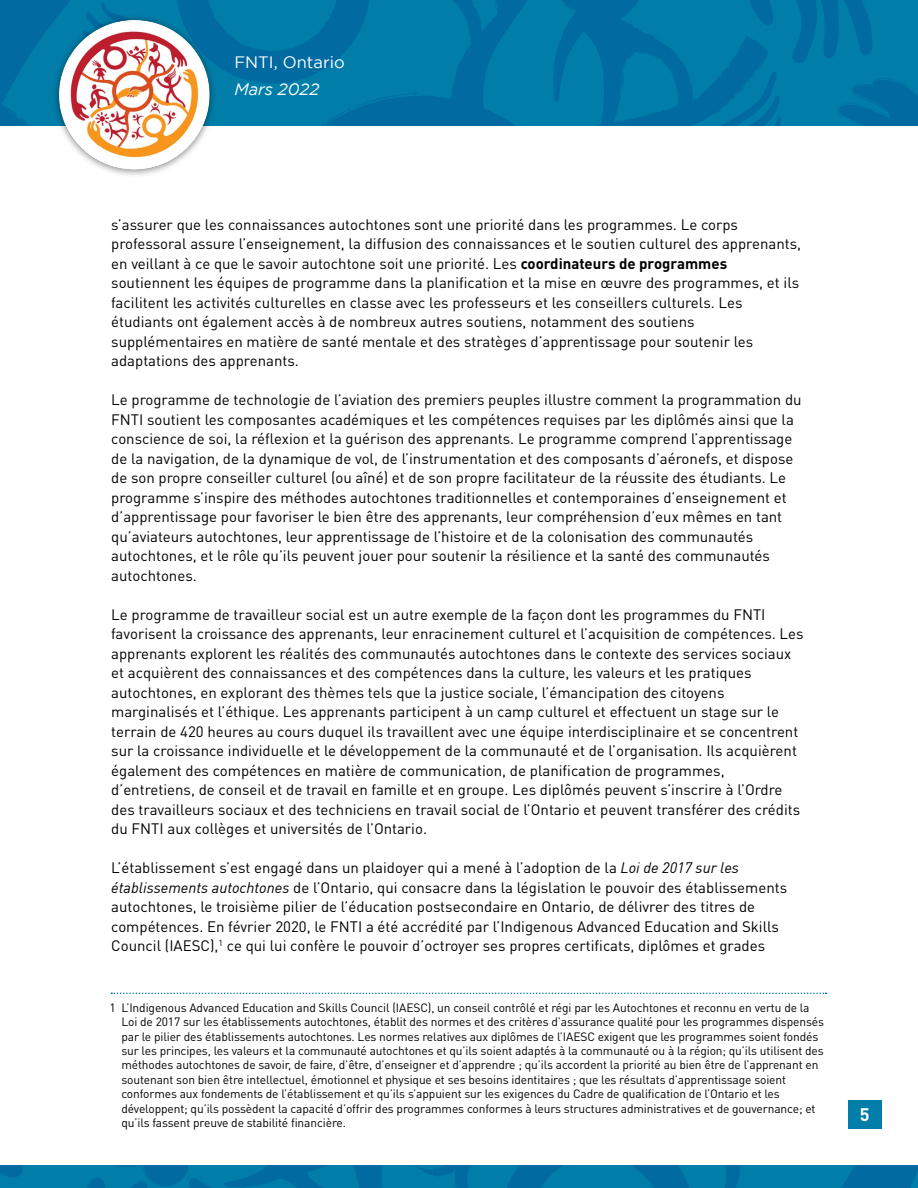
<style>
.page{position:relative;width:918px;height:1188px;background:#fff}
.page>*{position:absolute;margin:0;border:0;box-sizing:border-box;transform-origin:0 0}
.t1{font:700 18px "DIN Pro";color:#fff}
.t2{font:16.5px "Gotham";color:#fff}
.t3{font:italic 16.5px "Gotham";color:#fff}
.Body_Text{font:15px/19.5px "DIN Pro";color:#000}
.Bullets{font:12px/14.4px "DIN Pro";letter-spacing:-.01em;color:#000}
.s1{font-weight:700}
.s2{font-family:"DIN";font-style:italic}
</style>
<div class="page">
<img style="left:0;top:0;width:918px;height:126px">
<img style="left:0;top:1165px;width:918px;height:23px">
<div style="left:848px;top:1100px;width:33px;height:29px;background:#007ea9"></div>
<img style="left:53px;top:0;width:175px;height:176px">
<svg style="left:111px;top:993px;width:715px;height:1px"></svg>
<p class="t2" style="left:234px;top:53px;width:112px">FNTI, Ontario</p>
<p class="t3" style="left:234px;top:80px;width:86px">Mars 2022</p>
<p class="Body_Text" style="left:111px;top:214px;width:691px">s’assurer que les connaissances autochtones sont une priorité dans les programmes. Le corps professoral assure l’enseignement, la diffusion des connaissances et le soutien culturel des apprenants, en veillant à ce que le savoir autochtone soit une priorité. Les <span class="s1">coordinateurs de programmes </span>soutiennent les équipes de programme dans la planification et la mise en œuvre des programmes, et ils facilitent les activités culturelles en classe avec les professeurs et les conseillers culturels. Les étudiants ont également accès à de nombreux autres soutiens, notamment des soutiens supplémentaires en matière de santé mentale et des stratèges d’apprentissage pour soutenir les adaptations des apprenants.</p>
<p class="Body_Text" style="left:111px;top:389px;width:692px">Le programme de technologie de l’aviation des premiers peuples illustre comment la programmation du FNTI soutient les composantes académiques et les compétences requises par les diplômés ainsi que la conscience de soi, la réflexion et la guérison des apprenants. Le programme comprend l’apprentissage de la navigation, de la dynamique de vol, de l’instrumentation et des composants d’aéronefs, et dispose de son propre conseiller culturel (ou aîné) et de son propre facilitateur de la réussite des étudiants. Le programme s’inspire des méthodes autochtones traditionnelles et contemporaines d’enseignement et d’apprentissage pour favoriser le bien être des apprenants, leur compréhension d’eux mêmes en tant qu’aviateurs autochtones, leur apprentissage de l’histoire et de la colonisation des communautés autochtones, et le rôle qu’ils peuvent jouer pour soutenir la résilience et la santé des communautés autochtones.</p>
<p class="Body_Text" style="left:111px;top:604px;width:694px">Le programme de travailleur social est un autre exemple de la façon dont les programmes du FNTI favorisent la croissance des apprenants, leur enracinement culturel et l’acquisition de compétences. Les apprenants explorent les réalités des communautés autochtones dans le contexte des services sociaux et acquièrent des connaissances et des compétences dans la culture, les valeurs et les pratiques autochtones, en explorant des thèmes tels que la justice sociale, l’émancipation des citoyens marginalisés et l’éthique. Les apprenants participent à un camp culturel et effectuent un stage sur le terrain de 420 heures au cours duquel ils travaillent avec une équipe interdisciplinaire et se concentrent sur la croissance individuelle et le développement de la communauté et de l’organisation. Ils acquièrent également des compétences en matière de communication, de planification de programmes, d’entretiens, de conseil et de travail en famille et en groupe. Les diplômés peuvent s’inscrire à l’Ordre des travailleurs sociaux et des techniciens en travail social de l’Ontario et peuvent transférer des crédits du FNTI aux collèges et universités de l’Ontario.</p>
<p class="Body_Text" style="left:111px;top:857px;width:677px">L’établissement s’est engagé dans un plaidoyer qui a mené à l’adoption de la <span class="s2">Loi de 2017 sur les établissements autochtones</span> de l’Ontario, qui consacre dans la législation le pouvoir des établissements autochtones, le troisième pilier de l’éducation postsecondaire en Ontario, de délivrer des titres de compétences. En février 2020, le FNTI a été accrédité par l’Indigenous Advanced Education and Skills Council (IAESC),<sup>1</sup> ce qui lui confère le pouvoir d’octroyer ses propres certificats, diplômes et grades</p>
<p class="Bullets" style="left:121px;top:1000px;width:704px;text-indent:-12px">1 L’Indigenous Advanced Education and Skills Council (IAESC), un conseil contrôlé et régi par les Autochtones et reconnu en vertu de la Loi de 2017 sur les établissements autochtones, établit des normes et des critères d’assurance qualité pour les programmes dispensés par le pilier des établissements autochtones. Les normes relatives aux diplômes de l’IAESC exigent que les programmes soient fondés sur les principes, les valeurs et la communauté autochtones et qu’ils soient adaptés à la communauté ou à la région; qu’ils utilisent des méthodes autochtones de savoir, de faire, d’être, d’enseigner et d’apprendre ; qu’ils accordent la priorité au bien être de l’apprenant en soutenant son bien être intellectuel, émotionnel et physique et ses besoins identitaires ; que les résultats d’apprentissage soient conformes aux fondements de l’établissement et qu’ils s’appuient sur les exigences du Cadre de qualification de l’Ontario et les développent; qu’ils possèdent la capacité d’offrir des programmes conformes à leurs structures administratives et de gouvernance; et qu’ils fassent preuve de stabilité financière.</p>
<p class="t1" style="left:860px;top:1103px;width:11px">5</p>
</div>
